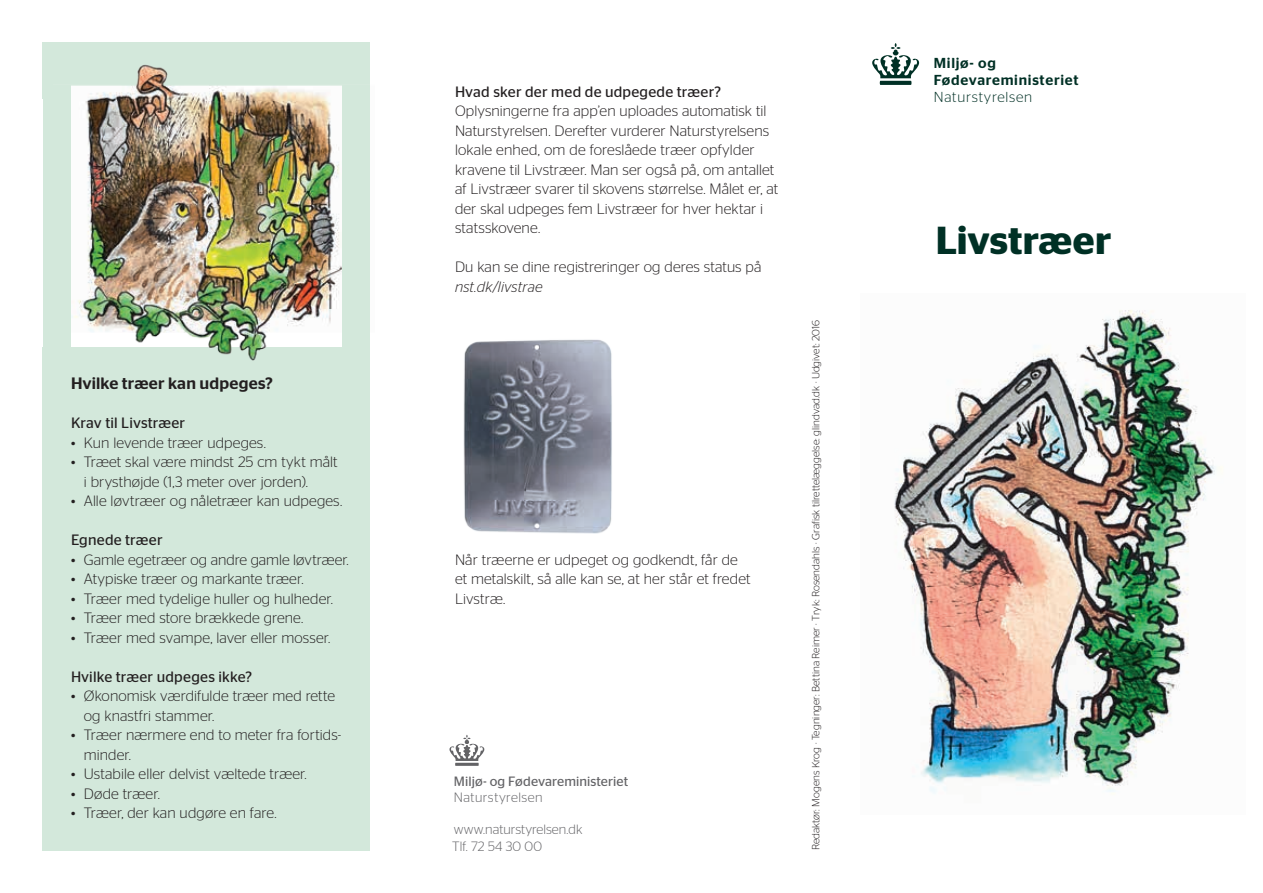
<style>
.page{position:relative;width:1263px;height:893px;background:#fff}
.page>*{position:absolute;margin:0;border:0;box-sizing:border-box;transform-origin:0 0}
.t1{font:600 39px "Stag Sans";color:#003025}
.t2{font:500 16.5px "Stag Sans";letter-spacing:.01em;color:#231f20}
.t3{font:300 15px/19.5px "Stag Sans";letter-spacing:.01em;color:#231f20}
.t4{font:15px "Stag Sans";letter-spacing:.01em;color:#231f20}
.t5{font:italic 300 15px "Stag Sans";letter-spacing:.01em;color:#231f20}
.t6{font:500 14.4px/17.2px "Stag Sans";letter-spacing:.05em;color:#003025}
.t7{font:300 14.4px "Stag Sans";letter-spacing:.055em;color:#003025}
.t8{font:300 13.5px/16.2px "Stag Sans";letter-spacing:.015em;color:#636366}
.t9{font:13.5px "Stag Sans";letter-spacing:.005em;color:#636366}
.t10{font:300 13.5px "Stag Sans";letter-spacing:.035em;color:#636366}
.t11{font:300 10.5px "Stag Sans";color:#231f20}
</style>
<div class="page">
<div style="left:43px;top:43px;width:327px;height:56px;background:#d3e8db"></div>
<div style="left:43px;top:347px;width:327px;height:503px;background:#d3e8db"></div>
<img style="left:53px;top:42px;width:317px;height:319px">
<img style="left:894px;top:310px;width:328px;height:484px">
<img style="left:463px;top:339px;width:149px;height:195px">
<div style="left:43px;top:85px;width:27px;height:285px;background:#d3e8db"></div>
<div style="left:342px;top:85px;width:28px;height:285px;background:#d3e8db"></div>
<svg style="left:872px;top:43px;width:47px;height:42px"></svg>
<svg style="left:449px;top:735px;width:35px;height:31px"></svg>
<p class="t2" style="left:71px;top:374px;width:203px">Hvilke træer kan udpeges?</p>
<p class="t4" style="left:71px;top:415px;width:116px">Krav til Livstræer</p>
<p class="t3" style="left:71px;top:433px;width:196px">• Kun levende træer udpeges.</p>
<p class="t3" style="left:84px;top:452px;width:255px;text-indent:-13px">• Træet skal være mindst 25 cm tykt målt i brysthøjde (1,3 meter over jorden).</p>
<p class="t3" style="left:71px;top:491px;width:273px">• Alle løvtræer og nåletræer kan udpeges.</p>
<p class="t4" style="left:71px;top:532px;width:93px">Egnede træer</p>
<p class="t3" style="left:71px;top:550px;width:279px">• Gamle egetræer og andre gamle løvtræer.</p>
<p class="t3" style="left:71px;top:569px;width:234px">• Atypiske træer og markante træer.</p>
<p class="t3" style="left:71px;top:589px;width:263px">• Træer med tydelige huller og hulheder.</p>
<p class="t3" style="left:71px;top:608px;width:234px">• Træer med store brækkede grene.</p>
<p class="t3" style="left:71px;top:628px;width:261px">• Træer med svampe, laver eller mosser.</p>
<p class="t4" style="left:71px;top:668px;width:182px">Hvilke træer udpeges ikke?</p>
<p class="t3" style="left:84px;top:686px;width:253px;text-indent:-13px">• Økonomisk værdifulde træer med rette og knastfri stammer.</p>
<p class="t3" style="left:84px;top:725px;width:259px;text-indent:-13px">• Træer nærmere end to meter fra fortids&shy;minder.</p>
<p class="t3" style="left:71px;top:764px;width:237px">• Ustabile eller delvist væltede træer.</p>
<p class="t3" style="left:71px;top:784px;width:90px">• Døde træer.</p>
<p class="t3" style="left:71px;top:803px;width:207px">• Træer, der kan udgøre en fare.</p>
<p class="t4" style="left:455px;top:83px;width:267px">Hvad sker der med de udpegede træer?</p>
<p class="t3" style="left:455px;top:101px;width:325px">Oplysningerne fra app’en uploades automatisk til Naturstyrelsen. Derefter vurderer Naturstyrelsens lokale enhed, om de foreslåede træer opfylder kravene til Livstræer. Man ser også på, om antallet af Livstræer svarer til skovens størrelse. Målet er, at der skal udpeges fem Livstræer for hver hektar i statsskovene.</p>
<p class="t3" style="left:455px;top:257px;width:308px">Du kan se dine registreringer og deres status på</p>
<p class="t5" style="left:455px;top:278px;width:89px">nst.dk/livstrae</p>
<p class="t3" style="left:455px;top:550px;width:297px">Når træerne er udpeget og godkendt, får de et metalskilt, så alle kan se, at her står et fredet<br>Livstræ.</p>
<p class="t9" style="left:454px;top:773px;width:176px">Miljø- og Fødevareministeriet</p>
<p class="t10" style="left:454px;top:790px;width:90px">Naturstyrelsen</p>
<p class="t8" style="left:452px;top:821px;width:132px">www.naturstyrelsen.dk<br>Tlf. 72 54 30 00</p>
<p class="t11" style="left:810px;top:850px;width:532px;rotate:-90deg">Redaktør: Mogens Krog · Tegninger: Bettina Reimer · Tryk: Rosendahls · Grafisk tilrettelæggelse: glindvad.dk · Udgivet: 2016</p>
<p class="t6" style="left:934px;top:54px;width:146px">Miljø- og<br>Fødevareministeriet</p>
<p class="t7" style="left:934px;top:89px;width:100px">Naturstyrelsen</p>
<h1 class="t1" style="left:936px;top:218px;width:177px">Livstræer</h1>
</div>
